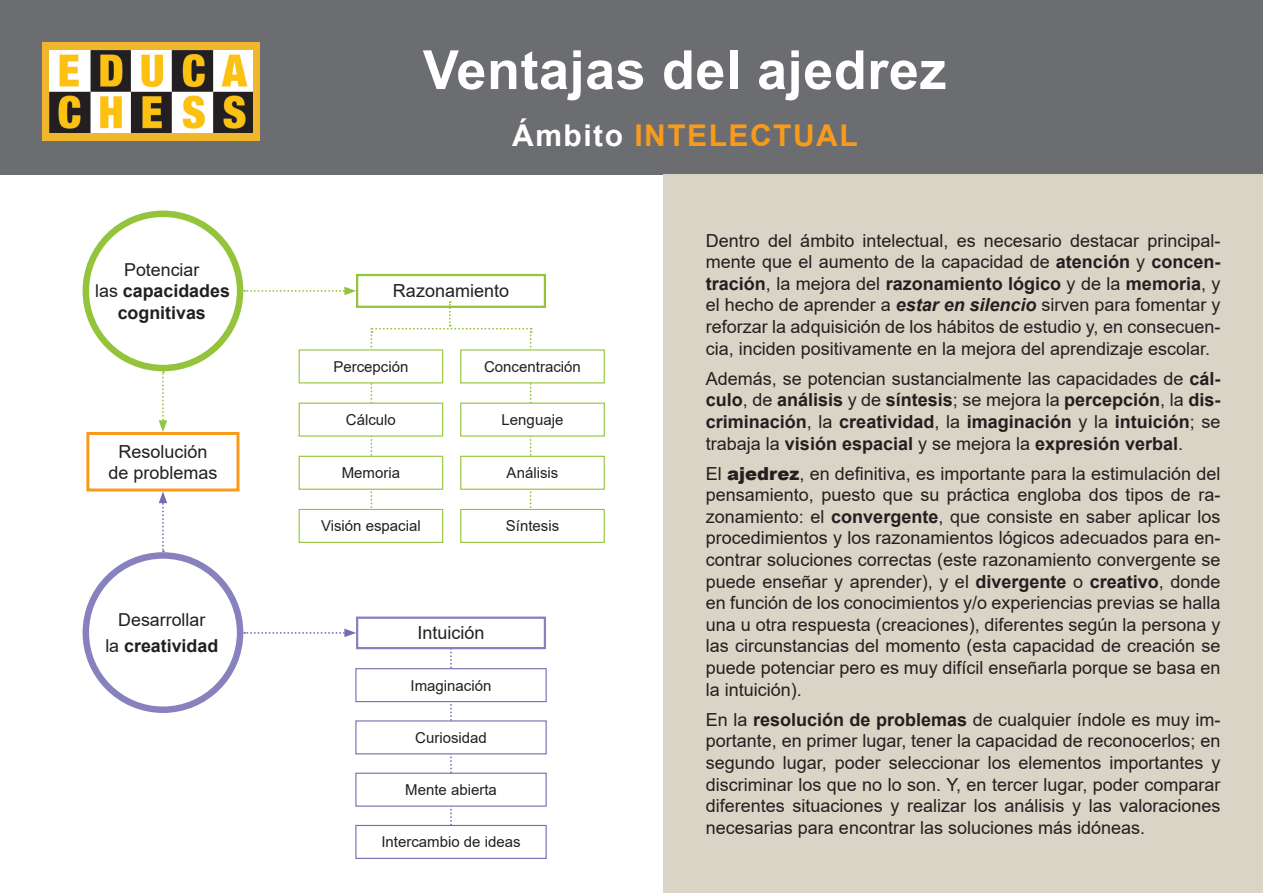
<style>
.page{position:relative;width:1263px;height:893px;background:#fff}
.page>*{position:absolute;margin:0;border:0;box-sizing:border-box;transform-origin:0 0}
.exercicis_enunciat{font:700 54px "Arial";letter-spacing:.01em;color:#fff}
.exercicis_enunciat-2{font:700 30px "Arial";letter-spacing:.05em;color:#f89a1c}
.t1{font:18px/21.6px "Arial";color:#231f20;text-align:justify}
.t2{font:700 18px/21.6px "Arial";color:#231f20;text-align:justify}
.t3{font:700 17.85px/21.5px "Arial";color:#231f20;text-align:center}
.t4{font:17.85px "Arial";color:#231f20}
.t5{font:15px "Arial";color:#231f20}
.s1{font-weight:400}
.s2{color:#fff}
.s3{font-weight:700}
.s4{font-weight:700;font-style:italic}
.s5{font-weight:900}
</style>
<div class="page">
<div style="left:0;top:0;width:1263px;height:175px;background:#6c6d70"></div>
<svg style="left:450px;top:649px;width:2px;height:176px"></svg>
<div style="left:43px;top:43px;width:217px;height:98px;background:#f0b72c"></div>
<img style="left:50px;top:51px;width:203px;height:82px">
<div style="left:83px;top:211px;width:160px;height:160px;border:6px solid #94c33c;border-radius:50%"></div>
<div style="left:83px;top:552px;width:160px;height:161px;border:6px solid #8781bd;border-radius:50%"></div>
<div style="left:356px;top:274px;width:190px;height:34px;border:2px solid #94c33c"></div>
<svg style="left:244px;top:287px;width:112px;height:8px"></svg>
<svg style="left:244px;top:629px;width:112px;height:8px"></svg>
<svg style="left:159px;top:371px;width:8px;height:61px"></svg>
<svg style="left:159px;top:491px;width:8px;height:61px"></svg>
<div style="left:356px;top:617px;width:190px;height:32px;border:2px solid #8781bd"></div>
<div style="left:356px;top:669px;width:190px;height:33px;background:#fff"></div>
<div style="left:355px;top:668px;width:192px;height:34px;border:1px solid #756db2"></div>
<div style="left:356px;top:773px;width:190px;height:33px;background:#fff"></div>
<div style="left:355px;top:773px;width:192px;height:34px;border:1px solid #756db2"></div>
<div style="left:355px;top:825px;width:192px;height:34px;border:1px solid #756db2"></div>
<div style="left:356px;top:721px;width:190px;height:33px;background:#fff"></div>
<div style="left:355px;top:720px;width:192px;height:34px;border:1px solid #756db2"></div>
<div style="left:663px;top:174px;width:600px;height:719px;background:#d9d4c5"></div>
<div style="left:86px;top:432px;width:153px;height:59px;border:3px solid #f89a1c"></div>
<svg style="left:370px;top:301px;width:162px;height:218px"></svg>
<div style="left:299px;top:403px;width:144px;height:33px;background:#fff"></div>
<div style="left:299px;top:403px;width:144px;height:34px;border:1px solid #94c33c"></div>
<div style="left:299px;top:456px;width:144px;height:33px;background:#fff"></div>
<div style="left:299px;top:456px;width:144px;height:34px;border:1px solid #94c33c"></div>
<div style="left:299px;top:509px;width:144px;height:33px;background:#fff"></div>
<div style="left:299px;top:509px;width:144px;height:34px;border:1px solid #94c33c"></div>
<div style="left:299px;top:350px;width:144px;height:33px;background:#fff"></div>
<div style="left:461px;top:350px;width:143px;height:33px;background:#fff"></div>
<div style="left:461px;top:403px;width:143px;height:33px;background:#fff"></div>
<div style="left:460px;top:403px;width:145px;height:34px;border:1px solid #94c33c"></div>
<div style="left:461px;top:456px;width:143px;height:33px;background:#fff"></div>
<div style="left:460px;top:456px;width:145px;height:34px;border:1px solid #94c33c"></div>
<div style="left:461px;top:509px;width:143px;height:33px;background:#fff"></div>
<div style="left:460px;top:509px;width:145px;height:34px;border:1px solid #94c33c"></div>
<p class="t4" style="left:124px;top:257px;width:77px">Potenciar</p>
<p class="t3" style="left:95px;top:281px;width:136px"><span class="s1">las</span> capacidades cognitivas</p>
<p class="t1" style="left:118px;top:440px;width:91px">Resolución</p>
<p class="t1" style="left:108px;top:462px;width:111px">de problemas</p>
<p class="t4" style="left:118px;top:607px;width:89px">Desarrollar</p>
<p class="t3" style="left:105px;top:635px;width:114px"><span class="s1">la</span> creatividad</p>
<p class="exercicis_enunciat" style="left:423px;top:32px;width:525px">Ventajas del ajedrez</p>
<p class="exercicis_enunciat-2" style="left:512px;top:115px;width:347px"><span class="s2">Ámbito</span> INTELECTUAL</p>
<p class="t1" style="left:393px;top:280px;width:118px">Razonamiento</p>
<p class="t5" style="left:333px;top:356px;width:77px">Percepción</p>
<p class="t5" style="left:484px;top:356px;width:98px">Concentración</p>
<p class="t5" style="left:502px;top:409px;width:63px">Lenguaje</p>
<p class="t5" style="left:507px;top:463px;width:53px">Análisis</p>
<p class="t5" style="left:346px;top:409px;width:52px">Cálculo</p>
<p class="t5" style="left:342px;top:463px;width:60px">Memoria</p>
<p class="t5" style="left:321px;top:516px;width:101px">Visión espacial</p>
<p class="t5" style="left:506px;top:516px;width:55px">Síntesis</p>
<p class="t1" style="left:417px;top:622px;width:69px">Intuición</p>
<p class="t5" style="left:411px;top:675px;width:82px">Imaginación</p>
<p class="t5" style="left:415px;top:727px;width:73px">Curiosidad</p>
<p class="t5" style="left:405px;top:779px;width:93px">Mente abierta</p>
<p class="t5" style="left:381px;top:832px;width:141px">Intercambio de ideas</p>
<p class="t1" style="left:706px;top:229px;width:516px">Dentro del ámbito intelectual, es necesario destacar principal&shy;mente que el aumento de la capacidad de <span class="s3">atención</span> y <span class="s3">concen&shy;tración</span>, la mejora del <span class="s3">razonamiento lógico</span> y de la <span class="s3">memoria</span>, y el hecho de aprender a <span class="s4">estar en silencio</span> sirven para fomentar y reforzar la adquisición de los hábitos de estudio y, en consecuen&shy;cia, inciden positivamente en la mejora del aprendizaje escolar.</p>
<p class="t2" style="left:706px;top:368px;width:516px"><span class="s1">Además, se potencian sustancialmente las capacidades de</span> cál&shy;culo<span class="s1">, de</span> análisis <span class="s1">y de</span> síntesis<span class="s1">; se mejora la</span> percepción<span class="s1">, la</span> dis&shy;criminación<span class="s1">, la</span> creatividad<span class="s1">, la</span> imaginación <span class="s1">y la</span> intuición<span class="s1">; se trabaja la</span> visión espacial <span class="s1">y se mejora la</span> expresión verbal<span class="s1">.</span></p>
<p class="t1" style="left:706px;top:462px;width:516px">El <span class="s5">ajedrez</span>, en definitiva, es importante para la estimulación del pensamiento, puesto que su práctica engloba dos tipos de ra&shy;zonamiento: el <span class="s3">convergente</span>, que consiste en saber aplicar los procedimientos y los razonamientos lógicos adecuados para en&shy;contrar soluciones correctas (este razonamiento convergente se puede enseñar y aprender), y el <span class="s3">divergente</span> o <span class="s3">creativo</span>, donde en función de los conocimientos y/o experiencias previas se halla una u otra respuesta (creaciones), diferentes según la persona y las circunstancias del momento (esta capacidad de creación se puede potenciar pero es muy difícil enseñarla porque se basa en la intuición).</p>
<p class="t1" style="left:706px;top:708px;width:516px">En la <span class="s3">resolución de problemas</span> de cualquier índole es muy im&shy;portante, en primer lugar, tener la capacidad de reconocerlos; en segundo lugar, poder seleccionar los elementos importantes y discriminar los que no lo son. Y, en tercer lugar, poder comparar diferentes situaciones y realizar los análisis y las valoraciones necesarias para encontrar las soluciones más idóneas.</p>
</div>
